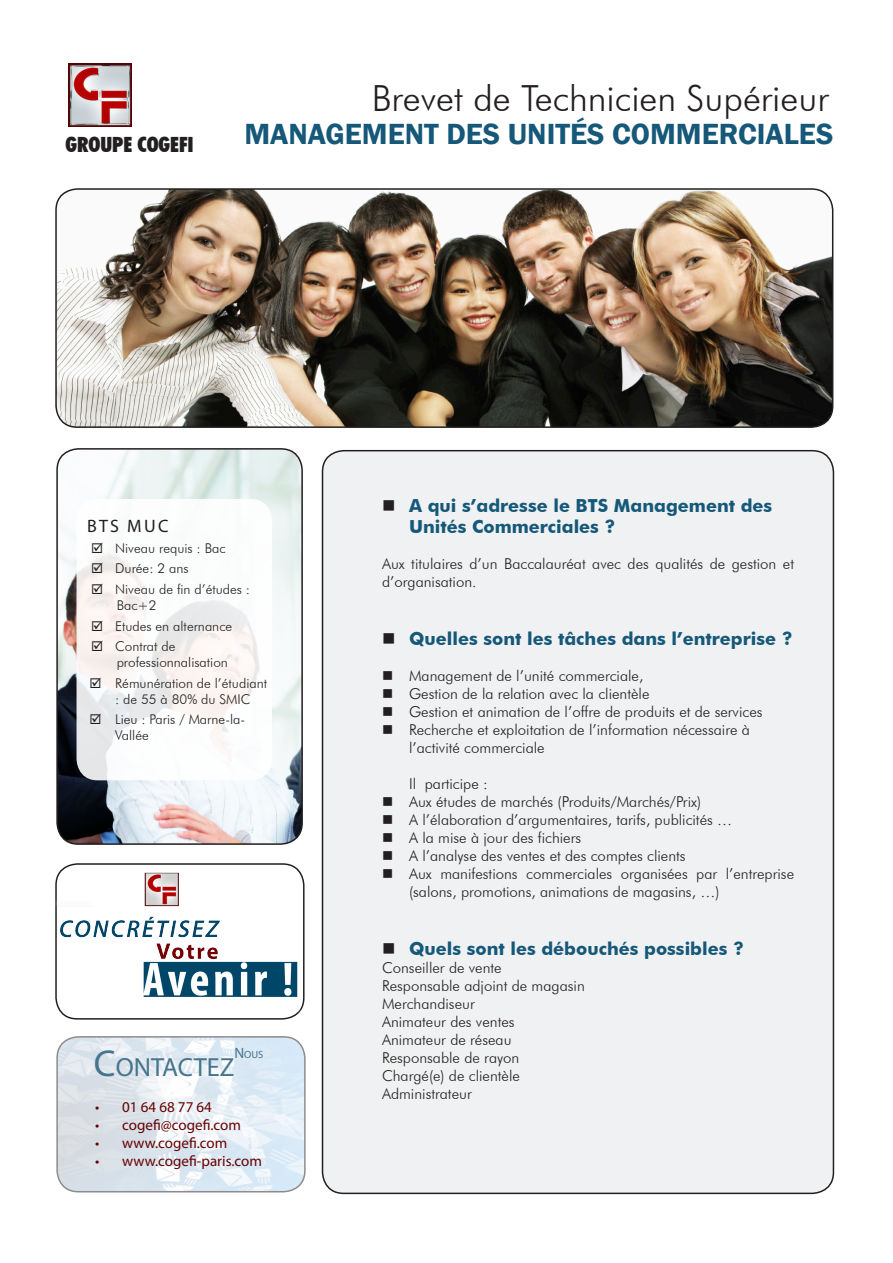
<style>
.page{position:relative;width:893px;height:1263px;background:#fff}
.page>*{position:absolute;margin:0;border:0;box-sizing:border-box;transform-origin:0 0}
.t1{font:300 36px "Futura BT";color:#231f20}
.t2{font:600 30px "Franklin Gothic";color:#165879}
.t3{font:26.25px "Myriad Pro";color:#47758e}
.t4{font:900 condensed 21px "Futura BT";color:#231f20}
.t5{font:700 18px/21.6px "Futura BT";color:#165879}
.t6{font:18px "Myriad Pro";letter-spacing:.125em;color:#231f20}
.t7{font:300 15px/18px "Futura BT";color:#231f20}
.t8{font:15px "Myriad Pro";color:#660203}
.t9{font:300 13.5px/16.2px "Futura BT";color:#231f20}
.t10{font:10.5px "Myriad Pro";color:#47758e}
.s1{font-size:37.5px}
.s2{font-size:15px}
</style>
<div class="page">
<img style="left:58px;top:189px;width:775px;height:238px">
<div style="left:55px;top:188px;width:778px;height:240px;border:2px solid #231f20;border-radius:21px"></div>
<img style="left:59px;top:449px;width:243px;height:393px">
<div style="left:56px;top:448px;width:247px;height:397px;border:2px solid #231f20;border-radius:21px"></div>
<div style="left:322px;top:451px;width:511px;height:742px;background:#f0f1f2;border-radius:21px"></div>
<img style="left:59px;top:1039px;width:246px;height:153px">
<div style="left:56px;top:1036px;width:250px;height:156px;border:2px solid #231f20;border-radius:21px"></div>
<svg style="left:77px;top:499px;width:195px;height:281px"></svg>
<div style="left:55px;top:863px;width:250px;height:156px;border:2px solid #231f20;border-radius:21px"></div>
<img style="left:55px;top:873px;width:247px;height:141px">
<img style="left:68px;top:64px;width:64px;height:63px">
<svg style="left:92px;top:542px;width:11px;height:11px"></svg>
<svg style="left:92px;top:563px;width:11px;height:10px"></svg>
<svg style="left:92px;top:583px;width:11px;height:11px"></svg>
<svg style="left:92px;top:620px;width:11px;height:10px"></svg>
<svg style="left:92px;top:640px;width:11px;height:11px"></svg>
<svg style="left:91px;top:677px;width:10px;height:11px"></svg>
<svg style="left:91px;top:714px;width:10px;height:10px"></svg>
<p class="t4" style="left:66px;top:131px;width:130px">GROUPE COGEFI</p>
<p class="t1" style="left:372px;top:77px;width:458px">Brevet de Technicien Supérieur</p>
<p class="t2" style="left:244px;top:115px;width:590px">MANAGEMENT DES UNITÉS COMMERCIALES</p>
<p class="t6" style="left:87px;top:515px;width:83px">BTS MUC</p>
<p class="t9" style="left:115px;top:540px;width:112px">Niveau requis : Bac</p>
<p class="t9" style="left:115px;top:560px;width:75px">Durée: 2 ans</p>
<p class="t9" style="left:115px;top:581px;width:136px">Niveau de fin d’études :<br>Bac+2</p>
<p class="t9" style="left:115px;top:617px;width:119px">Etudes en alternance</p>
<p class="t9" style="left:115px;top:638px;width:114px">Contrat de professionnalisation</p>
<p class="t9" style="left:115px;top:675px;width:153px">Rémunération de l’étudiant : de 55 à 80% du SMIC</p>
<p class="t9" style="left:115px;top:711px;width:132px">Lieu : Paris / Marne-la-<br>Vallée</p>
<p class="t3" style="left:94px;top:1051px;width:142px"><span class="s1">C</span>ONTACTEZ</p>
<p class="t10" style="left:234px;top:1048px;width:31px"><span class="s2">N</span>OUS</p>
<p class="t8" style="left:95px;top:1097px;width:118px">• 01 64 68 77 64</p>
<p class="t8" style="left:95px;top:1115px;width:147px">• cogefi@cogefi.com</p>
<p class="t8" style="left:95px;top:1133px;width:134px">• www.cogefi.com</p>
<p class="t8" style="left:95px;top:1151px;width:168px">• www.cogefi-paris.com</p>
<p class="t5" style="left:409px;top:494px;width:365px">A qui s’adresse le BTS Management des<br>Unités Commerciales ?</p>
<p class="t7" style="left:382px;top:555px;width:413px">Aux titulaires d’un Baccalauréat avec des qualités de gestion et d’organisation.</p>
<p class="t5" style="left:409px;top:628px;width:385px">Quelles sont les tâches dans l’entreprise ?</p>
<p class="t7" style="left:409px;top:666px;width:236px">Management de l’unité commerciale,</p>
<p class="t7" style="left:409px;top:684px;width:242px">Gestion de la relation avec la clientèle</p>
<p class="t7" style="left:409px;top:702px;width:355px">Gestion et animation de l’offre de produits et de services</p>
<p class="t7" style="left:409px;top:720px;width:342px">Recherche et exploitation de l’information nécessaire à l’activité commerciale</p>
<p class="t7" style="left:409px;top:774px;width:80px">Il participe :</p>
<p class="t7" style="left:409px;top:792px;width:294px">Aux études de marchés (Produits/Marchés/Prix)</p>
<p class="t7" style="left:409px;top:810px;width:325px">A l’élaboration d’argumentaires, tarifs, publicités …</p>
<p class="t7" style="left:409px;top:828px;width:174px">A la mise à jour des fichiers</p>
<p class="t7" style="left:409px;top:846px;width:278px">A l’analyse des ventes et des comptes clients</p>
<p class="t7" style="left:409px;top:864px;width:387px">Aux manifestions commerciales organisées par l’entreprise (salons, promotions, animations de magasins, …)</p>
<p class="t5" style="left:409px;top:937px;width:336px">Quels sont les débouchés possibles ?</p>
<p class="t7" style="left:382px;top:958px;width:121px">Conseiller de vente</p>
<p class="t7" style="left:382px;top:976px;width:204px">Responsable adjoint de magasin</p>
<p class="t7" style="left:382px;top:994px;width:94px">Merchandiseur</p>
<p class="t7" style="left:382px;top:1012px;width:134px">Animateur des ventes</p>
<p class="t7" style="left:382px;top:1030px;width:131px">Animateur de réseau</p>
<p class="t7" style="left:382px;top:1048px;width:139px">Responsable de rayon</p>
<p class="t7" style="left:382px;top:1066px;width:139px">Chargé(e) de clientèle</p>
<p class="t7" style="left:382px;top:1084px;width:91px">Administrateur</p>
</div>
